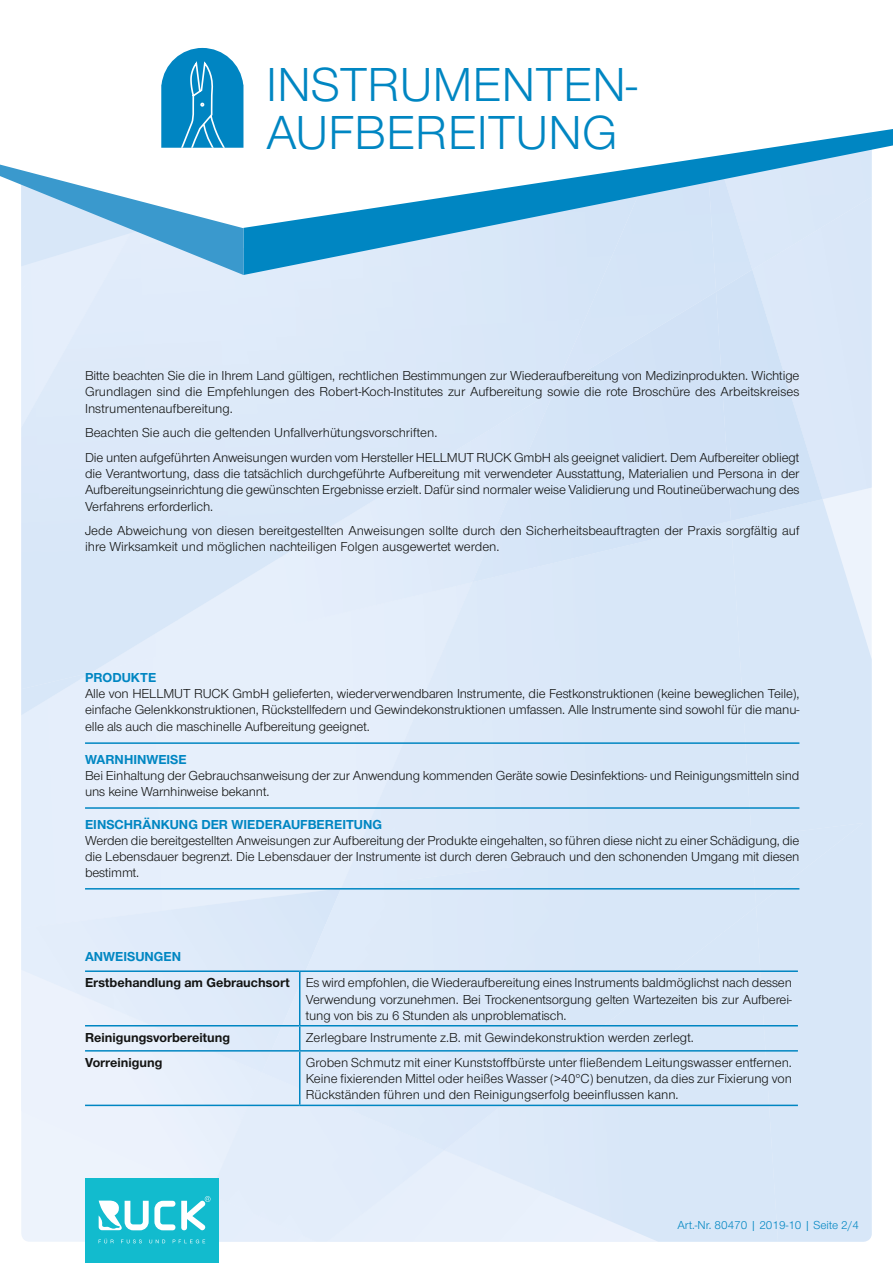
<style>
.page{position:relative;width:893px;height:1263px;background:#fff}
.page>*{position:absolute;margin:0;border:0;box-sizing:border-box;transform-origin:0 0}
.t1{font:49.5px/48px "Nimbus San Nov";color:#0086c2}
.t2{font:13.5px/16.2px "Nimbus San Nov";letter-spacing:-.01em;color:#131413;text-align:justify}
.t3{font:13.5px "Nimbus San Nov Bol";color:#0086c2}
.t4{font:13.5px "Nimbus San Nov Bol";color:#131413}
.t5{font:12px "Nimbus San Nov";color:#0086c2}
.s1{font-family:"Nimbus San Nov Bol"}
</style>
<div class="page">
<div style="left:21px;top:1072px;width:189px;height:122px;background:#ecf2fc"></div>
<div style="left:758px;top:499px;width:114px;height:743px;background:#d8e7f8"></div>
<div style="left:21px;top:621px;width:416px;height:267px;background:#e6effb"></div>
<div style="left:758px;top:823px;width:105px;height:84px;background:#d8e7f8"></div>
<img style="left:21px;top:888px;width:290px;height:184px">
<div style="left:559px;top:1035px;width:219px;height:207px;background:#d8e7f8"></div>
<div style="left:608px;top:983px;width:157px;height:53px;background:#d8e7f8"></div>
<img style="left:658px;top:932px;width:103px;height:53px">
<div style="left:341px;top:726px;width:96px;height:135px;background:#dfebfa"></div>
<div style="left:681px;top:566px;width:77px;height:367px;background:#d8e7f8"></div>
<div style="left:410px;top:661px;width:28px;height:66px;background:#e3edfa"></div>
<div style="left:311px;top:861px;width:248px;height:289px;background:#ddeaf9"></div>
<div style="left:262px;top:956px;width:50px;height:138px;background:#dfebfa"></div>
<div style="left:558px;top:855px;width:50px;height:206px;background:#d8e7f8"></div>
<div style="left:607px;top:849px;width:51px;height:174px;background:#d8e7f8"></div>
<div style="left:657px;top:837px;width:99px;height:147px;background:#d8e7f8"></div>
<div style="left:808px;top:275px;width:64px;height:224px;background:#dbe8f9"></div>
<div style="left:178px;top:621px;width:137px;height:51px;background:#e6effb"></div>
<div style="left:178px;top:568px;width:301px;height:53px;background:#e3edfa"></div>
<img style="left:808px;top:323px;width:15px;height:189px">
<div style="left:472px;top:566px;width:259px;height:16px;background:#d8e7f8"></div>
<img style="left:21px;top:689px;width:70px;height:26px">
<img style="left:21px;top:566px;width:157px;height:123px">
<img style="left:177px;top:566px;width:105px;height:54px">
<svg style="left:21px;top:275px;width:787px;height:291px;background:#d9e7f8"></svg>
<svg style="left:243px;top:127px;width:650px;height:148px"></svg>
<svg style="left:0;top:164px;width:243px;height:111px"></svg>
<svg style="left:161px;top:48px;width:82px;height:100px;background:#2898cb"></svg>
<div style="left:85px;top:1178px;width:134px;height:85px;background:#12bbce"></div>
<svg style="left:99px;top:1150px;width:559px;height:93px;background:#cbe7f5"></svg>
<hr style="left:85px;top:970px;width:215px;height:2px;background:#0086c2">
<hr style="left:300px;top:970px;width:498px;height:2px;background:#0086c2">
<hr style="left:299px;top:972px;width:1px;height:53px;background:#0086c2">
<svg style="left:299px;top:1026px;width:1px;height:24px"></svg>
<hr style="left:299px;top:1051px;width:1px;height:53px;background:#0086c2">
<hr style="left:85px;top:1104px;width:215px;height:2px;background:#0086c2">
<hr style="left:300px;top:1104px;width:498px;height:2px;background:#0086c2">
<hr style="left:85px;top:1025px;width:215px;height:1px;background:#0086c2">
<hr style="left:300px;top:1025px;width:498px;height:1px;background:#0086c2">
<hr style="left:85px;top:1050px;width:215px;height:1px;background:#0086c2">
<hr style="left:300px;top:1050px;width:498px;height:1px;background:#0086c2">
<hr style="left:85px;top:742px;width:714px;height:2px;background:#0086c2">
<hr style="left:85px;top:807px;width:714px;height:2px;background:#0086c2">
<hr style="left:85px;top:888px;width:714px;height:1px;background:#0086c2">
<h1 class="t1" style="left:266px;top:61px;width:372px">INSTRUMENTEN-<br>AUFBEREITUNG</h1>
<p class="t2" style="left:85px;top:368px;width:716px">Bitte beachten Sie die in Ihrem Land gültigen, rechtlichen Bestimmungen zur Wiederaufbereitung von Medizinprodukten. Wichtige Grundlagen sind die Empfehlungen des Robert-Koch-Institutes zur Aufbereitung sowie die rote Broschüre des Arbeitskreises Instrumentenaufbereitung.</p>
<p class="t2" style="left:85px;top:420px;width:716px;line-height:24.8px">Beachten Sie auch die geltenden Unfallverhütungsvorschriften.<br>Die unten aufgeführten Anweisungen wurden vom Hersteller HELLMUT RUCK GmbH als geeignet validiert. Dem Aufbereiter obliegt</p>
<p class="t2" style="left:85px;top:466px;width:716px">die Verantwortung, dass die tatsächlich durchgeführte Aufbereitung mit verwendeter Ausstattung, Materialien und Persona in der Aufbereitungseinrichtung die gewünschten Ergebnisse erzielt. Dafür sind normaler weise Validierung und Routineüberwachung des Verfahrens erforderlich.</p>
<p class="t2" style="left:85px;top:523px;width:716px">Jede Abweichung von diesen bereitgestellten Anweisungen sollte durch den Sicherheitsbeauftragten der Praxis sorgfältig auf ihre Wirksamkeit und möglichen nachteiligen Folgen ausgewertet werden.</p>
<p class="t3" style="left:85px;top:669px;width:73px">PRODUKTE</p>
<p class="t2" style="left:85px;top:686px;width:716px">Alle von HELLMUT RUCK GmbH gelieferten, wiederverwendbaren Instrumente, die Festkonstruktionen (keine beweglichen Teile), einfache Gelenkkonstruktionen, Rückstellfedern und Gewindekonstruktionen umfassen. Alle Instrumente sind sowohl für die manu&shy;elle als auch die maschinelle Aufbereitung geeignet.</p>
<p class="t3" style="left:85px;top:751px;width:103px">WARNHINWEISE</p>
<p class="t2" style="left:85px;top:767px;width:716px">Bei Einhaltung der Gebrauchsanweisung der zur Anwendung kommenden Geräte sowie Desinfektions- und Reinigungsmitteln sind uns keine Warnhinweise bekannt.</p>
<p class="t3" style="left:85px;top:816px;width:299px">EINSCHRÄNKUNG DER WIEDERAUFBEREITUNG</p>
<p class="t2" style="left:85px;top:832px;width:716px">Werden die bereitgestellten Anweisungen zur Aufbereitung der Produkte eingehalten, so führen diese nicht zu einer Schädigung, die die Lebensdauer begrenzt. Die Lebensdauer der Instrumente ist durch deren Gebrauch und den schonenden Umgang mit diesen bestimmt.</p>
<p class="t3" style="left:85px;top:948px;width:98px">ANWEISUNGEN</p>
<p class="t2" style="left:306px;top:975px;width:488px;text-indent:-221px"><span class="s1">Erstbehandlung am Gebrauchsort</span> Es wird empfohlen, die Wiederaufbereitung eines Instruments baldmöglichst nach dessen Verwendung vorzunehmen. Bei Trockenentsorgung gelten Wartezeiten bis zur Aufberei&shy;tung von bis zu 6 Stunden als unproblematisch.</p>
<p class="t4" style="left:85px;top:1029px;width:147px">Reinigungsvorbereitung</p>
<p class="t2" style="left:306px;top:1029px;width:390px">Zerlegbare Instrumente z.B. mit Gewindekonstruktion werden zerlegt.</p>
<p class="t4" style="left:85px;top:1054px;width:79px">Vorreinigung</p>
<p class="t2" style="left:306px;top:1054px;width:488px">Groben Schmutz mit einer Kunststoffbürste unter fließendem Leitungswasser entfernen.<br>Keine fixierenden Mittel oder heißes Wasser (&gt;40°C) benutzen, da dies zur Fixierung von Rückständen führen und den Reinigungserfolg beeinflussen kann.</p>
<p class="t5" style="left:677px;top:1219px;width:183px">Art.-Nr. 80470 | 2019-10 | Seite 2/4</p>
</div>
